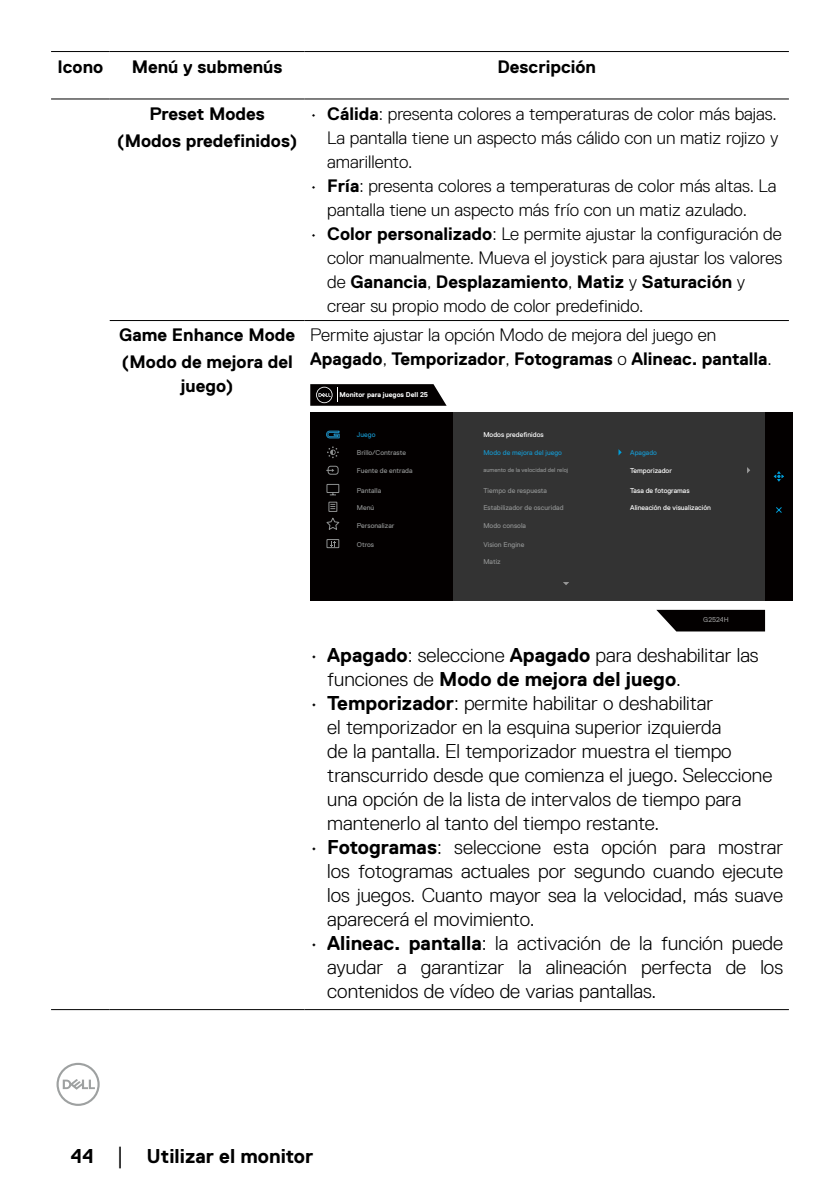
<style>
.page{position:relative;width:840px;height:1191px;background:#fff}
.page>*{position:absolute;margin:0;border:0;box-sizing:border-box;transform-origin:0 0}
.t1{font:300 20px/24px "Dell Replica";color:#000}
.t2{font:700 20px "Dell Replica";color:#000}
.t3{font:300 18px/24px "Dell Replica";color:#000}
.t4{font:700 18px/26.8px "Dell Replica";color:#000;text-align:center}
.t5{font:7px "Dell Replica";color:#8f9191}
.t6{font:7px "Dell Replica";color:#fff}
.t7{font:7px "Dell Replica";color:#1694c9}
.t8{font:700 7px "Dell Replica";color:#fff}
.t9{font:7px "Dell Replica";letter-spacing:-.01em;color:#949494}
.t10{font:6px "Dell Replica";color:#8f9191}
.s1{font-weight:700}
.s2{font-family:"Times New Roman";font-weight:400;font-size:18px}
</style>
<div class="page">
<svg style="left:56px;top:1062px;width:44px;height:44px"></svg>
<hr style="left:110px;top:320px;width:194px;height:1px;background:#000">
<hr style="left:304px;top:320px;width:484px;height:1px;background:#000">
<hr style="left:51px;top:1009px;width:59px;height:1px;background:#000">
<hr style="left:110px;top:1009px;width:194px;height:1px;background:#000">
<hr style="left:304px;top:1009px;width:484px;height:1px;background:#000">
<hr style="left:51px;top:98px;width:59px;height:1px;background:#000">
<hr style="left:110px;top:98px;width:194px;height:1px;background:#000">
<hr style="left:304px;top:98px;width:484px;height:1px;background:#000">
<hr style="left:51px;top:51px;width:59px;height:1px;background:#000">
<hr style="left:110px;top:51px;width:194px;height:1px;background:#000">
<hr style="left:304px;top:51px;width:484px;height:1px;background:#000">
<div style="left:310px;top:413px;width:482px;height:188px;background:#333"></div>
<div style="left:764px;top:413px;width:28px;height:188px;background:#030000"></div>
<svg style="left:776px;top:507px;width:6px;height:6px"></svg>
<svg style="left:773px;top:471px;width:10px;height:10px"></svg>
<svg style="left:618px;top:449px;width:3px;height:6px"></svg>
<svg style="left:563px;top:582px;width:6px;height:3px"></svg>
<svg style="left:656px;top:610px;width:108px;height:21px;background:#1a1818"></svg>
<div style="left:310px;top:413px;width:142px;height:188px;background:#030000"></div>
<svg style="left:326px;top:484px;width:13px;height:11px"></svg>
<svg style="left:326px;top:502px;width:14px;height:28px"></svg>
<svg style="left:330px;top:541px;width:5px;height:5px"></svg>
<div style="left:326px;top:539px;width:13px;height:9px;border:1px solid #8f9191"></div>
<svg style="left:326px;top:465px;width:12px;height:10px"></svg>
<svg style="left:327px;top:446px;width:11px;height:12px"></svg>
<svg style="left:326px;top:430px;width:13px;height:8px"></svg>
<svg style="left:310px;top:384px;width:136px;height:22px;background:#191616"></svg>
<p class="t4" style="left:57px;top:53px;width:47px">Icono</p>
<p class="t4" style="left:132px;top:53px;width:152px">Menú y submenús</p>
<p class="t4" style="left:497px;top:53px;width:100px">Descripción</p>
<p class="t4" style="left:117px;top:100px;width:182px">Preset Modes (Modos predefinidos)</p>
<p class="t3" style="left:327px;top:102px;width:452px;text-align:justify;text-indent:-17px">• <span class="s1">Cálida</span>: presenta colores a temperaturas de color más bajas.<br>La pantalla tiene un aspecto más cálido con un matiz rojizo y amarillento.</p>
<p class="t3" style="left:327px;top:174px;width:450px;text-indent:-17px">• <span class="s1">Fría</span>: presenta colores a temperaturas de color más altas. La pantalla tiene un aspecto más frío con un matiz azulado.</p>
<p class="t3" style="left:327px;top:222px;width:456px;text-indent:-17px">• <span class="s1">Color personalizado</span>: Le permite ajustar la configuración de color manualmente. Mueva el joystick para ajustar los valores de <span class="s1">Ganancia</span>, <span class="s1">Desplazamiento</span>, <span class="s1">Matiz</span> y <span class="s1">Saturación</span> y crear su propio modo de color predefinido.</p>
<p class="t4" style="left:119px;top:322px;width:177px;text-align:left">Game Enhance Mode (Modo de mejora del</p>
<p class="t4" style="left:181px;top:373px;width:54px">juego)</p>
<p class="t3" style="left:310px;top:323px;width:463px">Permite ajustar la opción Modo de mejora del juego en<br><span class="s1">Apagado</span>, <span class="s1">Temporizador</span>, <span class="s1">Fotogramas</span> o <span class="s1">Alineac. pantalla</span>.</p>
<p class="t8" style="left:339px;top:391px;width:90px">Monitor para juegos Dell 25</p>
<p class="t7" style="left:356px;top:431px;width:20px">Juego</p>
<p class="t6" style="left:483px;top:431px;width:62px">Modos predefinidos</p>
<p class="t5" style="left:356px;top:449px;width:51px">Brillo/Contraste</p>
<p class="t7" style="left:483px;top:449px;width:80px">Modo de mejora del juego</p>
<p class="t7" style="left:630px;top:449px;width:28px">Apagado</p>
<p class="t5" style="left:356px;top:467px;width:57px">Fuente de entrada</p>
<p class="t10" style="left:483px;top:467px;width:86px">aumento de la velocidad del reloj</p>
<p class="t6" style="left:630px;top:467px;width:43px">Temporizador</p>
<p class="t5" style="left:356px;top:486px;width:26px">Pantalla</p>
<p class="t5" style="left:483px;top:486px;width:65px">Tiempo de respuesta</p>
<p class="t6" style="left:630px;top:486px;width:61px">Tasa de fotogramas</p>
<p class="t5" style="left:356px;top:503px;width:19px">Menú</p>
<p class="t5" style="left:483px;top:503px;width:82px">Estabilizador de oscuridad</p>
<p class="t6" style="left:630px;top:503px;width:82px">Alineación de visualización</p>
<p class="t5" style="left:356px;top:521px;width:39px">Personalizar</p>
<p class="t5" style="left:483px;top:521px;width:44px">Modo consola</p>
<p class="t5" style="left:356px;top:540px;width:19px">Otros</p>
<p class="t5" style="left:483px;top:540px;width:42px">Vision Engine</p>
<p class="t5" style="left:483px;top:557px;width:19px">Matiz</p>
<p class="t9" style="left:703px;top:616px;width:27px">G2524H</p>
<p class="t1" style="left:327px;top:643px;width:433px;text-indent:-17px">• <span class="s1">Apagado</span>: seleccione <span class="s1">Apagado</span> para deshabilitar las funciones de <span class="s1">Modo de mejora del juego</span>.</p>
<p class="t1" style="left:327px;top:691px;width:446px;text-indent:-17px">• <span class="s1">Temporizador</span>: permite habilitar o deshabilitar<br>el temporizador en la esquina superior izquierda<br>de la pantalla. El temporizador muestra el tiempo transcurrido desde que comienza el juego. Seleccione una opción de la lista de intervalos de tiempo para mantenerlo al tanto del tiempo restante.</p>
<p class="t1" style="left:327px;top:835px;width:457px;text-align:justify;text-indent:-17px">• <span class="s1">Fotogramas</span>: seleccione esta opción para mostrar los fotogramas actuales por segundo cuando ejecute los juegos. Cuanto mayor sea la velocidad, más suave aparecerá el movimiento.</p>
<p class="t1" style="left:327px;top:931px;width:457px;text-align:justify;text-indent:-17px">• <span class="s1">Alineac. pantalla</span>: la activación de la función puede ayudar a garantizar la alineación perfecta de los contenidos de vídeo de varias pantallas.</p>
<p class="t2" style="left:71px;top:1144px;width:244px">44 <span class="s2">│</span> Utilizar el monitor</p>
</div>
